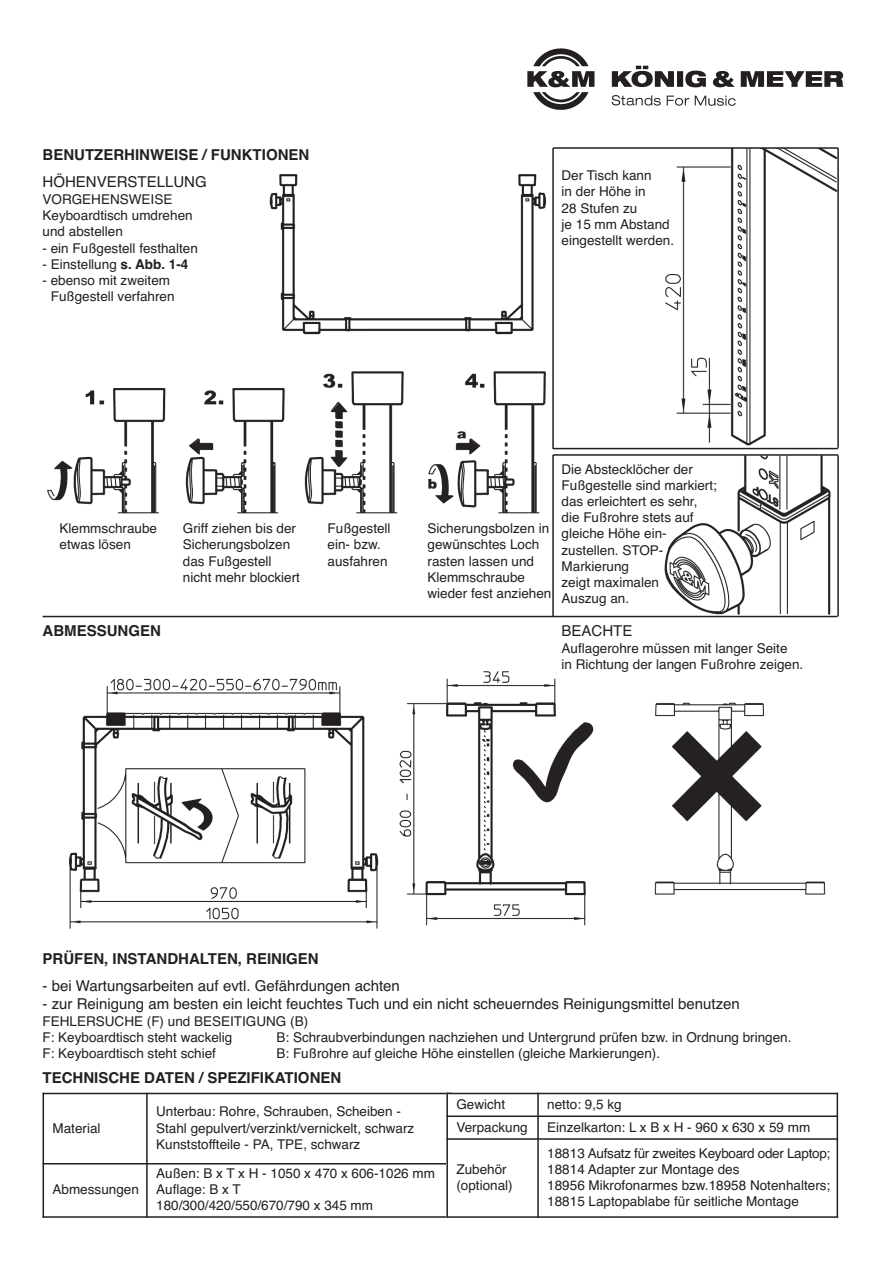
<style>
.page{position:relative;width:893px;height:1263px;background:#fff}
.page>*{position:absolute;margin:0;border:0;box-sizing:border-box;transform-origin:0 0}
.t1{font:15px "Helvetica";color:#231f20}
.t2{font:700 15px "Helvetica";color:#231f20}
.t3{font:13.5px/16.2px "Helvetica";color:#231f20}
.s1{font-weight:700}
.s2{color:#fff}
</style>
<div class="page">
<img style="left:47px;top:174px;width:499px;height:340px">
<img style="left:664px;top:149px;width:174px;height:466px">
<div style="left:561px;top:170px;width:115px;height:79px;background:#fff"></div>
<hr style="left:553px;top:147px;width:285px;height:2px;background:#231f20">
<hr style="left:553px;top:448px;width:285px;height:1px;background:#231f20">
<hr style="left:552px;top:148px;width:2px;height:301px;background:#231f20">
<hr style="left:837px;top:148px;width:1px;height:300px;background:#231f20">
<hr style="left:553px;top:454px;width:285px;height:2px;background:#231f20">
<hr style="left:552px;top:455px;width:2px;height:162px;background:#231f20">
<hr style="left:837px;top:455px;width:1px;height:162px;background:#231f20">
<hr style="left:43px;top:616px;width:794px;height:1px;background:#231f20">
<img style="left:69px;top:671px;width:756px;height:258px">
<div style="left:561px;top:625px;width:245px;height:51px;background:#fff"></div>
<hr style="left:43px;top:1093px;width:1px;height:125px;background:#231f20">
<hr style="left:146px;top:1093px;width:2px;height:125px;background:#231f20">
<hr style="left:43px;top:1093px;width:408px;height:1px;background:#231f20">
<hr style="left:43px;top:1163px;width:408px;height:2px;background:#231f20">
<hr style="left:43px;top:1216px;width:408px;height:2px;background:#231f20">
<img style="left:527px;top:48px;width:317px;height:61px">
<div style="left:446px;top:1139px;width:92px;height:79px;background:#fff"></div>
<hr style="left:446px;top:1093px;width:2px;height:125px;background:#231f20">
<hr style="left:537px;top:1093px;width:1px;height:125px;background:#231f20">
<hr style="left:836px;top:1093px;width:2px;height:125px;background:#231f20">
<hr style="left:446px;top:1093px;width:392px;height:1px;background:#231f20">
<hr style="left:446px;top:1116px;width:392px;height:1px;background:#231f20">
<hr style="left:446px;top:1138px;width:392px;height:2px;background:#231f20">
<hr style="left:446px;top:1216px;width:392px;height:2px;background:#231f20">
<p class="t2" style="left:43px;top:149px;width:268px">BENUTZERHINWEISE / FUNKTIONEN</p>
<p class="t1" style="left:43px;top:176px;width:166px">HÖHENVERSTELLUNG</p>
<p class="t3" style="left:43px;top:192px;width:152px">VORGEHENSWEISE<br>Keyboardtisch umdrehen und abstellen</p>
<p class="t3" style="left:43px;top:241px;width:157px">- ein Fußgestell festhalten</p>
<p class="t3" style="left:43px;top:257px;width:147px">- Einstellung <span class="s1">s. Abb. 1-4</span></p>
<p class="t3" style="left:43px;top:273px;width:129px">- ebenso mit zweitem</p>
<p class="t3" style="left:43px;top:290px;width:134px"><span class="s2">-</span> Fußgestell verfahren</p>
<p class="t3" style="left:561px;top:169px;width:114px">Der Tisch kann<br>in der Höhe in<br>28 Stufen zu<br>je 15 mm Abstand eingestellt werden.</p>
<p class="t3" style="left:60px;top:522px;width:99px">Klemmschraube etwas lösen</p>
<p class="t3" style="left:183px;top:522px;width:119px">Griff ziehen bis der<br>Sicherungsbolzen das Fußgestell nicht mehr blockiert</p>
<p class="t3" style="left:327px;top:522px;width:65px">Fußgestell ein- bzw. ausfahren</p>
<p class="t3" style="left:427px;top:522px;width:125px">Sicherungsbolzen in gewünschtes Loch rasten lassen und<br>Klemmschraube wieder fest anziehen</p>
<p class="t2" style="left:43px;top:626px;width:120px">ABMESSUNGEN</p>
<p class="t3" style="left:561px;top:462px;width:157px">Die Abstecklöcher der<br>Fußgestelle sind markiert; das erleichtert es sehr, die Fußrohre stets auf gleiche Höhe ein - zustellen. STOP-<br>Markierung<br>zeigt maximalen<br>Auszug an.</p>
<p class="t1" style="left:561px;top:626px;width:72px">BEACHTE</p>
<p class="t3" style="left:561px;top:642px;width:243px">Auflagerohre müssen mit langer Seite<br>in Richtung der langen Fußrohre zeigen.</p>
<p class="t2" style="left:43px;top:953px;width:278px">PRÜFEN, INSTANDHALTEN, REINIGEN</p>
<p class="t1" style="left:43px;top:980px;width:359px">- bei Wartungsarbeiten auf evtl. Gefährdungen achten</p>
<p class="t1" style="left:43px;top:998px;width:699px">- zur Reinigung am besten ein leicht feuchtes Tuch und ein nicht scheuerndes Reinigungsmittel benutzen</p>
<p class="t3" style="left:43px;top:1014px;width:267px">FEHLERSUCHE (F) und BESEITIGUNG (B)<br>F: Keyboardtisch steht wackelig</p>
<p class="t3" style="left:276px;top:1030px;width:516px">B: Schraubverbindungen nachziehen und Untergrund prüfen bzw. in Ordnung bringen.</p>
<p class="t3" style="left:43px;top:1047px;width:175px">F: Keyboardtisch steht schief</p>
<p class="t3" style="left:276px;top:1047px;width:385px">B: Fußrohre auf gleiche Höhe einstellen (gleiche Markierungen).</p>
<p class="t2" style="left:43px;top:1072px;width:300px">TECHNISCHE DATEN / SPEZIFIKATIONEN</p>
<p class="t3" style="left:53px;top:1121px;width:50px">Material</p>
<p class="t3" style="left:156px;top:1105px;width:260px">Unterbau: Rohre, Schrauben, Scheiben -<br>Stahl gepulvert/verzinkt/vernickelt, schwarz<br>Kunststoffteile - PA, TPE, schwarz</p>
<p class="t3" style="left:53px;top:1183px;width:88px">Abmessungen</p>
<p class="t3" style="left:156px;top:1167px;width:280px">Außen: B x T x H - 1050 x 470 x 606-1026 mm<br>Auflage: B x T<br>180/300/420/550/670/790 x 345 mm</p>
<p class="t3" style="left:456px;top:1097px;width:50px">Gewicht</p>
<p class="t3" style="left:547px;top:1097px;width:76px">netto: 9,5 kg</p>
<p class="t3" style="left:456px;top:1120px;width:73px">Verpackung</p>
<p class="t3" style="left:547px;top:1120px;width:264px">Einzelkarton: L x B x H - 960 x 630 x 59 mm</p>
<p class="t3" style="left:456px;top:1162px;width:58px">Zubehör (optional)</p>
<p class="t3" style="left:547px;top:1146px;width:284px">18813 Aufsatz für zweites Keyboard oder Laptop; 18814 Adapter zur Montage des<br>18956 Mikrofonarmes bzw.18958 Notenhalters; 18815 Laptopablabe für seitliche Montage</p>
</div>
